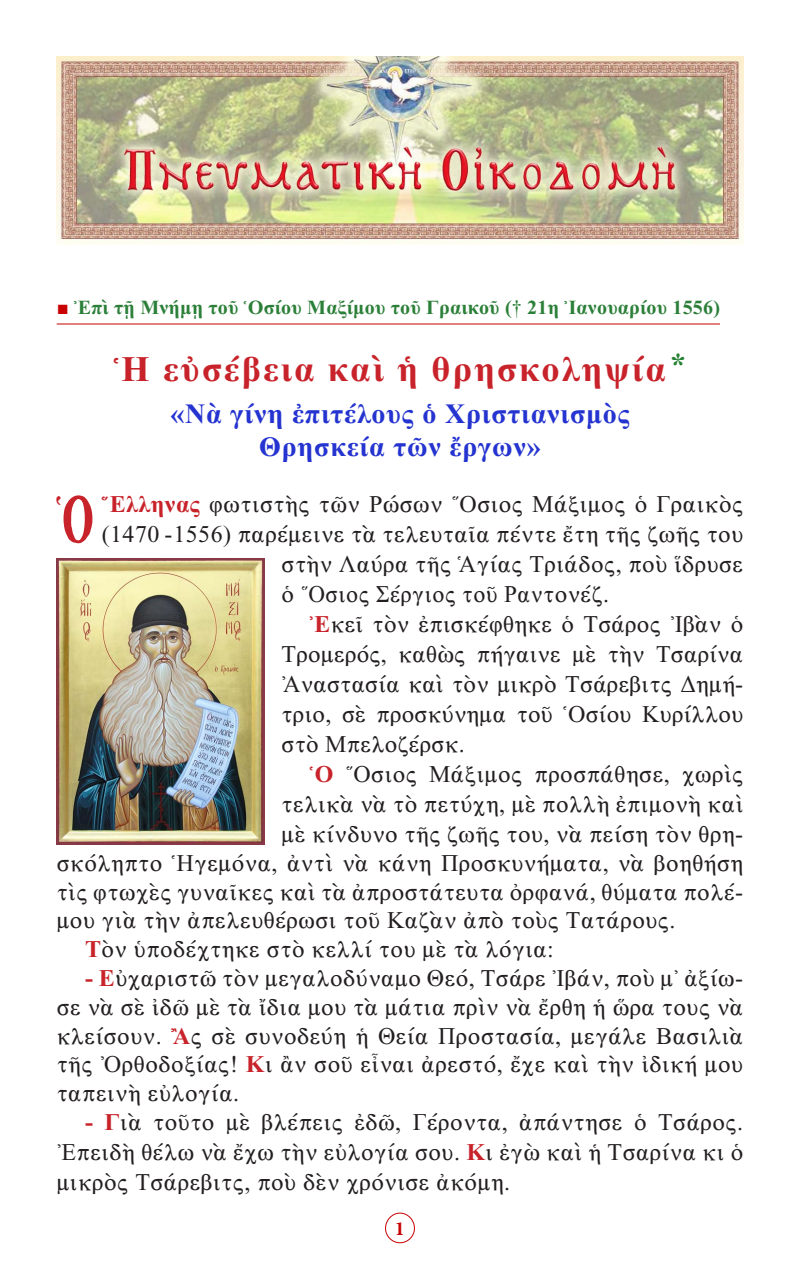
<style>
.page{position:relative;width:800px;height:1270px;background:#fff}
.page>*{position:absolute;margin:0;border:0;box-sizing:border-box;transform-origin:0 0}
.t1{font:44.4px "BYZIMAK";color:#c8232a}
.t2{font:36px "CTOS New Times Bold Test 1";letter-spacing:.06em;color:#c8232a}
.t3{font:28px "CTOS New Times Bold Test 1";letter-spacing:.03em;color:#2534d0}
.t4{font:24px/30px "CTOS New Times Roman Test 1";letter-spacing:.02em;color:#231f20;text-align:justify}
.t5{font:20px "CTOS New Times Bold Test 1";letter-spacing:.01em;color:#2b7f38}
.t6{font:700 20px "Minion Pro";color:#c80000}
.s1{font-family:"CTOS New Times Roman Test 1";color:#c80000}
.s2{font-family:"CTOS New Times Roman Test 1"}
.s3{font-size:66.6px}
.s4{font-family:"CTOS New Times Bold Test 1";color:#c8232a}
</style>
<div class="page">
<div style="left:385px;top:1213px;width:30px;height:30px;border:1px solid #c80000;border-radius:50%"></div>
<hr style="left:57px;top:324px;width:663px;height:1px;background:#c80000">
<img style="left:57px;top:57px;width:686px;height:187px">
<img style="left:57px;top:558px;width:208px;height:286px">
<p class="t5" style="left:57px;top:296px;width:665px"><span class="s1">■</span> Ἐπὶ τῇ Μνήμῃ τοῦ Ὁσίου Μαξίμου τοῦ Γραικοῦ (<span class="s2">†</span> 21η Ἰανουαρίου 1556)</p>
<p class="t2" style="left:114px;top:349px;width:574px">Ἡ εὐσέβεια καὶ ἡ θρησκοληψία<sup>*</sup></p>
<p class="t3" style="left:170px;top:398px;width:461px">«Νὰ γίνη ἐπιτέλους ὁ Χριστιανισμὸς</p>
<p class="t3" style="left:259px;top:431px;width:283px">Θρησκεία τῶν ἔργων»</p>
<p class="t1" style="left:52px;top:486px;width:45px">῾<span class="s3">Ο</span></p>
<p class="t4" style="left:102px;top:489px;width:643px"><span class="s4">Ἕλληνας</span> φωτιστὴς τῶν Ρώσων Ὅσιος Μάξιμος ὁ Γραικὸς</p>
<p class="t4" style="left:102px;top:519px;width:643px">(1470 -1556) παρέμεινε τὰ τελευταῖα πέντε ἔτη τῆς ζωῆς του</p>
<p class="t4" style="left:282px;top:549px;width:463px">στὴν Λαύρα τῆς Ἁγίας Τριάδος, ποὺ ἵδρυσε</p>
<p class="t4" style="left:282px;top:579px;width:329px">ὁ Ὅσιος Σέργιος τοῦ Ραντονέζ.</p>
<p class="t4" style="left:282px;top:609px;width:463px;text-indent:28px"><span class="s4">Ἐ</span>κεῖ τὸν ἐπισκέφθηκε ὁ Τσάρος Ἰβὰν ὁ Τρομερός, καθὼς πήγαινε μὲ τὴν Τσαρίνα Ἀναστασία καὶ τὸν μικρὸ Τσάρεβιτς Δημή&shy;τριο, σὲ προσκύνημα τοῦ Ὁσίου Κυρίλλου στὸ Μπελοζέρσκ.</p>
<p class="t4" style="left:310px;top:759px;width:435px"><span class="s4">Ὁ</span> Ὅσιος Μάξιμος προσπάθησε, χωρὶς</p>
<p class="t4" style="left:282px;top:789px;width:463px">τελικὰ νὰ τὸ πετύχη, μὲ πολλὴ ἐπιμονὴ καὶ</p>
<p class="t4" style="left:282px;top:819px;width:463px">μὲ κίνδυνο τῆς ζωῆς του, νὰ πείση τὸν θρη-</p>
<p class="t4" style="left:57px;top:848px;width:688px">σκόληπτο Ἡγεμόνα, ἀντὶ νὰ κάνη Προσκυνήματα, νὰ βοηθήση</p>
<p class="t4" style="left:57px;top:877px;width:688px">τὶς φτωχὲς γυναῖκες καὶ τὰ ἀπροστάτευτα ὀρφανά, θύματα πολέ-</p>
<p class="t4" style="left:57px;top:905px;width:620px">μου γιὰ τὴν ἀπελευθέρωσι τοῦ Καζὰν ἀπὸ τοὺς Τατάρους.</p>
<p class="t4" style="left:85px;top:934px;width:470px"><span class="s4">Τ</span>ὸν ὑποδέχτηκε στὸ κελλί του μὲ τὰ λόγια:</p>
<p class="t4" style="left:57px;top:964px;width:688px;line-height:28.8px;text-indent:28px"><span class="s4">- Ε</span>ὐχαριστῶ τὸν μεγαλοδύναμο Θεό, Τσάρε Ἰβάν, ποὺ μ᾿ ἀξίω&shy;σε νὰ σὲ ἰδῶ μὲ τὰ ἴδια μου τὰ μάτια πρὶν νὰ ἔρθη ἡ ὥρα τους νὰ κλείσουν. <span class="s4">Ἂ</span>ς σὲ συνοδεύη ἡ Θεία Προστασία, μεγάλε Βασιλιὰ τῆς Ὀρθοδοξίας! <span class="s4">Κ</span>ι ἂν σοῦ εἶναι ἀρεστό, ἔχε καὶ τὴν ἰδική μου ταπεινὴ εὐλογία.</p>
<p class="t4" style="left:57px;top:1107px;width:688px;text-indent:28px"><span class="s4">- Γ</span>ιὰ τοῦτο μὲ βλέπεις ἐδῶ, Γέροντα, ἀπάντησε ὁ Τσάρος.<br>Ἐπειδὴ θέλω νὰ ἔχω τὴν εὐλογία σου. <span class="s4">Κ</span>ι ἐγὼ καὶ ἡ Τσαρίνα κι ὁ μικρὸς Τσάρεβιτς, ποὺ δὲν χρόνισε ἀκόμη.</p>
<p class="t6" style="left:395px;top:1214px;width:11px">1</p>
</div>
